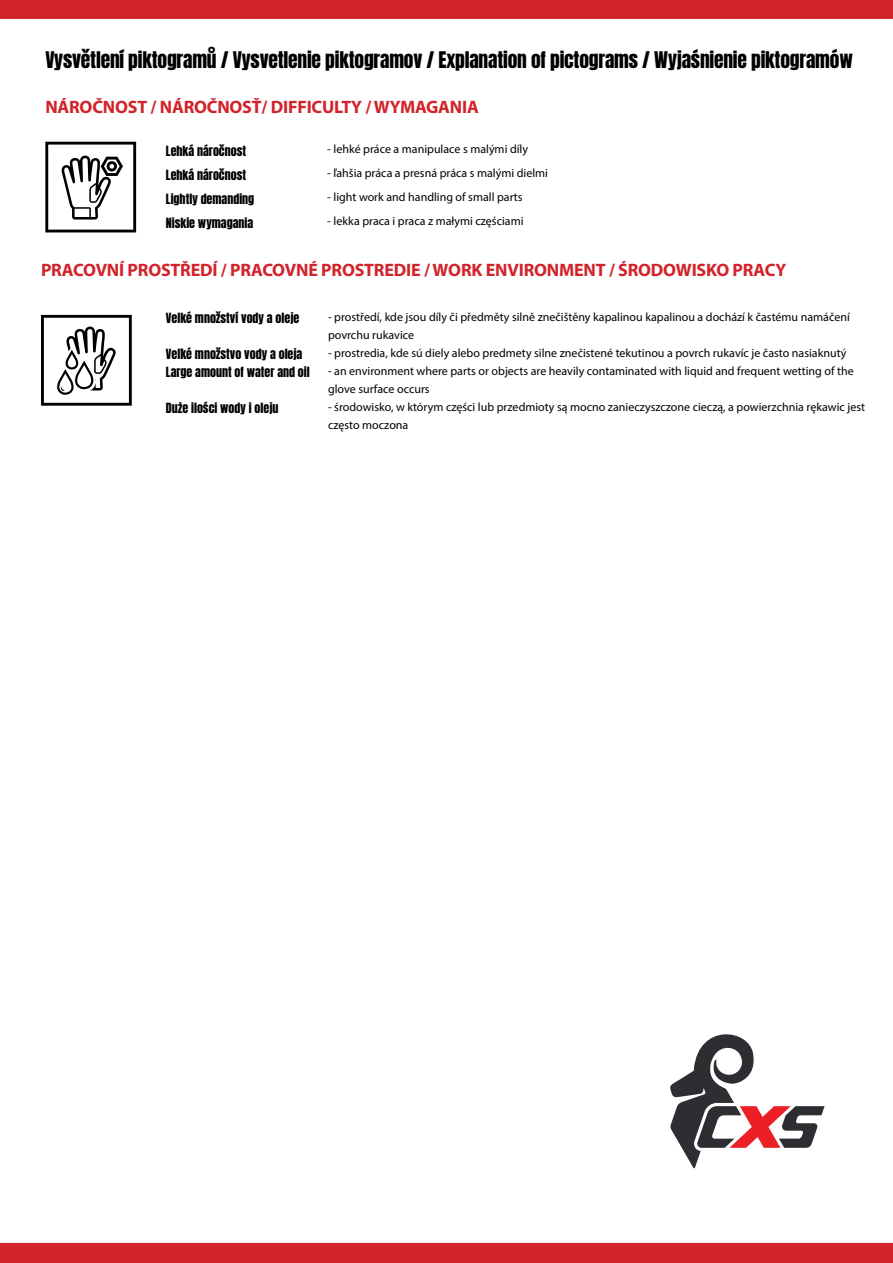
<style>
.page{position:relative;width:893px;height:1263px;background:#fff}
.page>*{position:absolute;margin:0;border:0;box-sizing:border-box;transform-origin:0 0}
.t1{font:19.5px "Anton";letter-spacing:-.01em;color:#000}
.t2{font:700 18px "Myriad Pro";letter-spacing:-.01em;color:#d2232a}
.t3{font:12px/18px "Myriad Pro";color:#000}
.t4{font:12px/24px "Anton";color:#000}
</style>
<div class="page">
<svg style="left:45px;top:142px;width:91px;height:90px"></svg>
<svg style="left:670px;top:1034px;width:155px;height:134px"></svg>
<svg style="left:41px;top:315px;width:91px;height:91px"></svg>
<div style="left:0;top:0;width:893px;height:19px;background:#d2232a"></div>
<div style="left:0;top:1243px;width:893px;height:20px;background:#d2232a"></div>
<h1 class="t1" style="left:45px;top:50px;width:809px">Vysvětlení piktogramů / Vysvetlenie piktogramov / Explanation of pictograms / Wyjaśnienie piktogramów</h1>
<h2 class="t2" style="left:45px;top:95px;width:435px">NÁROČNOST / NÁROČNOSŤ/ DIFFICULTY / WYMAGANIA</h2>
<p class="t4" style="left:166px;top:139px;width:90px">Lehká náročnost<br>Lehká náročnost<br>Lightly demanding<br>Niskie wymagania</p>
<p class="t3" style="left:327px;top:140px;width:202px">- lehké práce a manipulace s malými díly</p>
<p class="t3" style="left:327px;top:164px;width:222px">- ľahšia práca a presná práca s malými dielmi</p>
<p class="t3" style="left:327px;top:188px;width:197px">- light work and handling of small parts</p>
<p class="t3" style="left:327px;top:212px;width:198px">- lekka praca i praca z małymi częściami</p>
<h2 class="t2" style="left:41px;top:259px;width:747px">PRACOVNÍ PROSTŘEDÍ / PRACOVNÉ PROSTREDIE / WORK ENVIRONMENT / ŚRODOWISKO PRACY</h2>
<p class="t4" style="left:166px;top:307px;width:135px">Velké množství vody a oleje</p>
<p class="t4" style="left:166px;top:346px;width:145px;line-height:18px">Veľké množstvo vody a oleja<br>Large amount of water and oil</p>
<p class="t4" style="left:166px;top:397px;width:114px">Duże ilości wody i oleju</p>
<p class="t3" style="left:328px;top:308px;width:523px">- prostředí, kde jsou díly či předměty silně znečištěny kapalinou kapalinou a dochází k častému namáčení povrchu rukavice</p>
<p class="t3" style="left:328px;top:344px;width:520px">- prostredia, kde sú diely alebo predmety silne znečistené tekutinou a povrch rukavíc je často nasiaknutý</p>
<p class="t3" style="left:328px;top:362px;width:527px">- an environment where parts or objects are heavily contaminated with liquid and frequent wetting of the glove surface occurs</p>
<p class="t3" style="left:328px;top:398px;width:538px">- środowisko, w którym części lub przedmioty są mocno zanieczyszczone cieczą, a powierzchnia rękawic jest często moczona</p>
</div>
